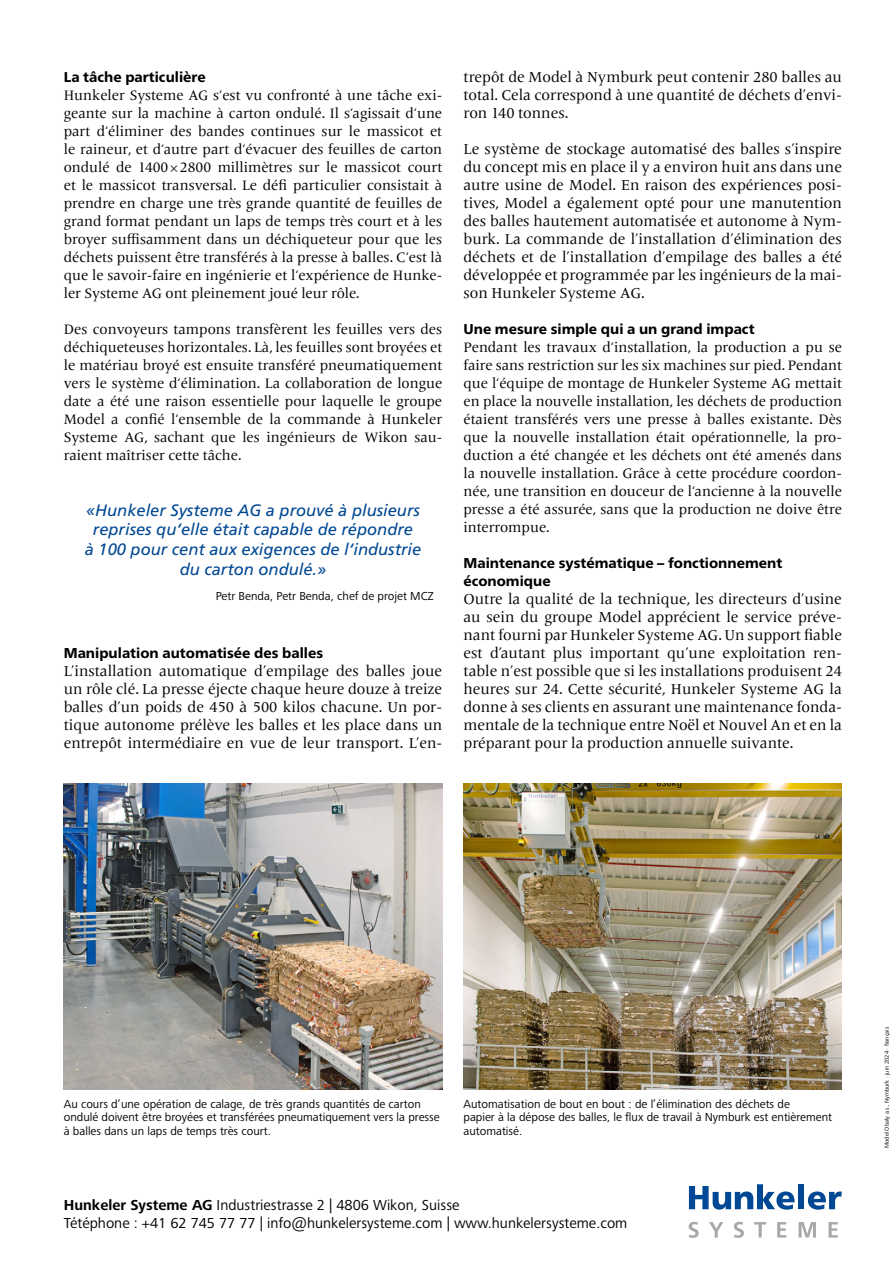
<style>
.page{position:relative;width:893px;height:1263px;background:#fff}
.page>*{position:absolute;margin:0;border:0;box-sizing:border-box;transform-origin:0 0}
.t1{font:italic 16.5px/19.8px "Frutiger LT Pro";color:#004893;text-align:center}
.t2{font:15px/18px "Frutiger Serif LT Pro";color:#000;text-align:justify}
.t3{font:15px/18px "Frutiger Next Pro";color:#000}
.t4{font:14.25px/18px "Frutiger Serif LT Pro";color:#000;text-align:justify}
.t5{font:800 14.25px/18px "Frutiger Neue LT Pro";color:#000}
.t6{font:12px/13.5px "Frutiger Next Pro";color:#000}
.t7{font:6px "Frutiger Next Pro";color:#000}
.s1{font-weight:700}
</style>
<div class="page">
<svg style="left:689px;top:1222px;width:10px;height:16px"></svg>
<svg style="left:709px;top:1222px;width:14px;height:15px"></svg>
<svg style="left:734px;top:1222px;width:10px;height:16px"></svg>
<svg style="left:754px;top:1222px;width:12px;height:15px"></svg>
<svg style="left:777px;top:1222px;width:9px;height:15px"></svg>
<svg style="left:799px;top:1222px;width:17px;height:15px"></svg>
<svg style="left:828px;top:1222px;width:10px;height:15px"></svg>
<svg style="left:689px;top:1184px;width:105px;height:26px"></svg>
<div style="left:798px;top:1184px;width:6px;height:25px;background:#004893"></div>
<svg style="left:808px;top:1191px;width:34px;height:19px"></svg>
<img style="left:64px;top:784px;width:378px;height:306px">
<img style="left:463px;top:784px;width:379px;height:306px">
<p class="t5" style="left:64px;top:68px;width:143px">La tâche particulière</p>
<p class="t4" style="left:64px;top:86px;width:380px">Hunkeler Systeme AG s‘est vu confronté à une tâche exi&shy;geante sur la machine à carton ondulé. Il s‘agissait d‘une part d‘éliminer des bandes continues sur le massicot et le raineur, et d‘autre part d‘évacuer des feuilles de carton ondulé de 1400×2800 millimètres sur le massicot court et le massicot transversal. Le défi particulier consistait à prendre en charge une très grande quantité de feuilles de grand format pendant un laps de temps très court et à les broyer suffisamment dans un déchiqueteur pour que les déchets puissent être transférés à la presse à balles. C‘est là que le savoir-faire en ingénierie et l‘expérience de Hunke&shy;ler Systeme AG ont pleinement joué leur rôle.</p>
<p class="t4" style="left:64px;top:320px;width:380px">Des convoyeurs tampons transfèrent les feuilles vers des déchiqueteuses horizontales. Là, les feuilles sont broyées et le matériau broyé est ensuite transféré pneumatiquement vers le système d‘élimination. La collaboration de longue date a été une raison essentielle pour laquelle le groupe Model a confié l‘ensemble de la commande à Hunkeler Systeme AG, sachant que les ingénieurs de Wikon sau&shy;raient maîtriser cette tâche.</p>
<p class="t1" style="left:85px;top:500px;width:338px">«Hunkeler Systeme AG a prouvé à plusieurs reprises qu‘elle était capable de répondre<br>à 100 pour cent aux exigences de l‘industrie du carton ondulé.»</p>
<p class="t6" style="left:216px;top:589px;width:219px">Petr Benda, Petr Benda, chef de projet MCZ</p>
<p class="t5" style="left:64px;top:644px;width:261px">Manipulation automatisée des balles</p>
<p class="t2" style="left:64px;top:662px;width:380px">L’installation automatique d’empilage des balles joue un rôle clé. La presse éjecte chaque heure douze à treize balles d’un poids de 450 à 500 kilos chacune. Un por&shy;tique autonome prélève les balles et les place dans un entrepôt intermédiaire en vue de leur transport. L’en-</p>
<p class="t2" style="left:463px;top:68px;width:380px">trepôt de Model à Nymburk peut contenir 280 balles au total. Cela correspond à une quantité de déchets d’envi&shy;ron 140 tonnes.</p>
<p class="t2" style="left:463px;top:140px;width:380px">Le système de stockage automatisé des balles s’inspire du concept mis en place il y a environ huit ans dans une autre usine de Model. En raison des expériences posi&shy;tives, Model a également opté pour une manutention des balles hautement automatisée et autonome à Nym&shy;burk. La commande de l’installation d’élimination des déchets et de l’installation d’empilage des balles a été développée et programmée par les ingénieurs de la mai&shy;son Hunkeler Systeme AG.</p>
<p class="t5" style="left:463px;top:320px;width:293px">Une mesure simple qui a un grand impact</p>
<p class="t4" style="left:463px;top:338px;width:380px">Pendant les travaux d‘installation, la production a pu se faire sans restriction sur les six machines sur pied. Pendant que l‘équipe de montage de Hunkeler Systeme AG mettait en place la nouvelle installation, les déchets de production étaient transférés vers une presse à balles existante. Dès que la nouvelle installation était opérationnelle, la pro&shy;duction a été changée et les déchets ont été amenés dans la nouvelle installation. Grâce à cette procédure coordon&shy;née, une transition en douceur de l‘ancienne à la nouvelle presse a été assurée, sans que la production ne doive être interrompue.</p>
<p class="t5" style="left:463px;top:554px;width:320px">Maintenance systématique – fonctionnement économique</p>
<p class="t2" style="left:463px;top:590px;width:380px">Outre la qualité de la technique, les directeurs d’usine au sein du groupe Model apprécient le service préve&shy;nant fourni par Hunkeler Systeme AG. Un support fiable est d’autant plus important qu’une exploitation ren&shy;table n’est possible que si les installations produisent 24 heures sur 24. Cette sécurité, Hunkeler Systeme AG la donne à ses clients en assurant une maintenance fonda&shy;mentale de la technique entre Noël et Nouvel An et en la préparant pour la production annuelle suivante.</p>
<p class="t6" style="left:64px;top:1097px;width:377px">Au cours d’une opération de calage, de très grands quantités de carton ondulé doivent être broyées et transférées pneumatiquement vers la presse à balles dans un laps de temps très court.</p>
<p class="t6" style="left:463px;top:1097px;width:370px">Automatisation de bout en bout : de l’élimination des déchets de<br>papier à la dépose des balles, le flux de travail à Nymburk est entièrement automatisé.</p>
<p class="t3" style="left:64px;top:1196px;width:565px"><span class="s1">Hunkeler Systeme AG</span> Industriestrasse 2 | 4806 Wikon, Suisse<br>Tétéphone : +41 62 745 77 77 | info@hunkelersysteme.com | www.hunkelersysteme.com</p>
<p class="t7" style="left:883px;top:1148px;width:123px;rotate:-90deg">Model Obaly a.s., Nymburk · juin 2024 · français</p>
</div>
